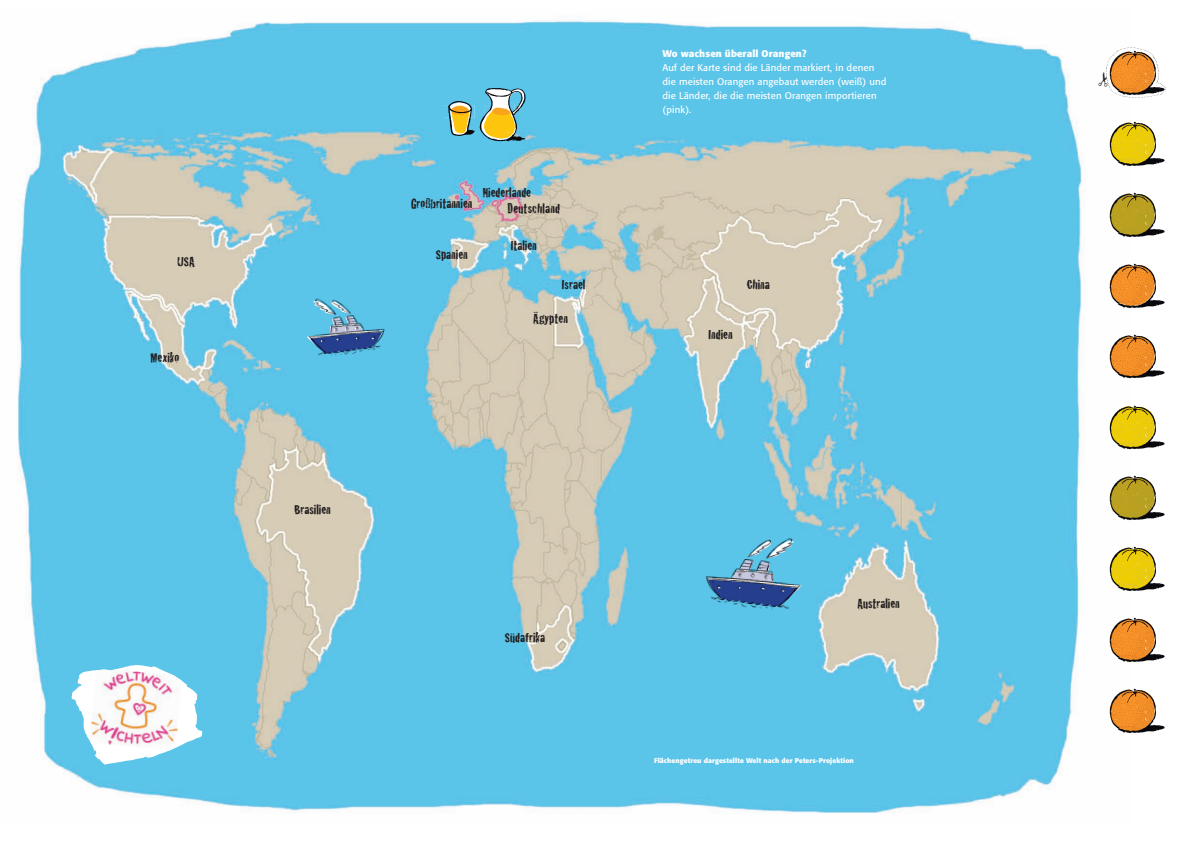
<style>
.page{position:relative;width:1191px;height:842px;background:#fff}
.page>*{position:absolute;margin:0;border:0;box-sizing:border-box;transform-origin:0 0}
.t1{font:14px "Cracked";color:#231f20}
.t2{font:9.6px/14px "Formata";letter-spacing:.01em;color:#fff}
.t3{font:700 9.6px "Formata";letter-spacing:.01em;color:#fff}
.t4{font:700 6.8px "Formata";letter-spacing:.01em;color:#fff}
</style>
<div class="page">
<img style="left:18px;top:20px;width:1067px;height:793px">
<svg style="left:71px;top:665px;width:131px;height:100px"></svg>
<img style="left:90px;top:668px;width:92px;height:82px">
<img style="left:703px;top:529px;width:109px;height:84px">
<img style="left:299px;top:291px;width:87px;height:68px">
<img style="left:1154px;top:205px;width:11px;height:31px">
<img style="left:1109px;top:192px;width:45px;height:46px">
<img style="left:1154px;top:276px;width:11px;height:31px">
<img style="left:1109px;top:263px;width:45px;height:46px">
<img style="left:1154px;top:346px;width:11px;height:31px">
<img style="left:1109px;top:334px;width:45px;height:45px">
<img style="left:1154px;top:630px;width:11px;height:31px">
<img style="left:1109px;top:617px;width:45px;height:46px">
<img style="left:1154px;top:701px;width:11px;height:31px">
<img style="left:1109px;top:688px;width:45px;height:46px">
<img style="left:444px;top:143px;width:27px;height:1px">
<img style="left:471px;top:81px;width:61px;height:67px">
<img style="left:444px;top:91px;width:35px;height:52px">
<img style="left:1109px;top:121px;width:56px;height:46px">
<img style="left:1154px;top:488px;width:11px;height:31px">
<img style="left:1109px;top:475px;width:45px;height:46px">
<img style="left:1109px;top:405px;width:56px;height:45px">
<img style="left:1109px;top:546px;width:56px;height:46px">
<svg style="left:1106px;top:47px;width:60px;height:51px"></svg>
<h1 class="t1" style="left:177px;top:251px;width:19px">USA</h1>
<h1 class="t1" style="left:151px;top:347px;width:30px">Mexiko</h1>
<h1 class="t1" style="left:294px;top:498px;width:38px">Brasilien</h1>
<p class="t3" style="left:662px;top:47px;width:145px">Wo wachsen überall Orangen?</p>
<p class="t2" style="left:662px;top:60px;width:225px">Auf der Karte sind die Länder markiert, in denen die meisten Orangen angebaut werden (weiß) und die Länder, die die meisten Orangen importieren (pink).</p>
<h1 class="t1" style="left:411px;top:193px;width:63px">Großbritannien</h1>
<h1 class="t1" style="left:436px;top:244px;width:33px">Spanien</h1>
<h1 class="t1" style="left:483px;top:182px;width:50px">Niederlande</h1>
<h1 class="t1" style="left:507px;top:197px;width:54px">Deutschland</h1>
<h1 class="t1" style="left:510px;top:234px;width:28px">Italien</h1>
<h1 class="t1" style="left:561px;top:273px;width:25px">Israel</h1>
<h1 class="t1" style="left:747px;top:273px;width:24px">China</h1>
<h1 class="t1" style="left:533px;top:307px;width:36px">Ägypten</h1>
<h1 class="t1" style="left:708px;top:324px;width:26px">Indien</h1>
<h1 class="t1" style="left:505px;top:626px;width:42px">Südafrika</h1>
<h1 class="t1" style="left:857px;top:593px;width:44px">Australien</h1>
<p class="t4" style="left:654px;top:756px;width:201px">Flächengetreu dargestellte Welt nach der Peters-Projektion</p>
</div>
